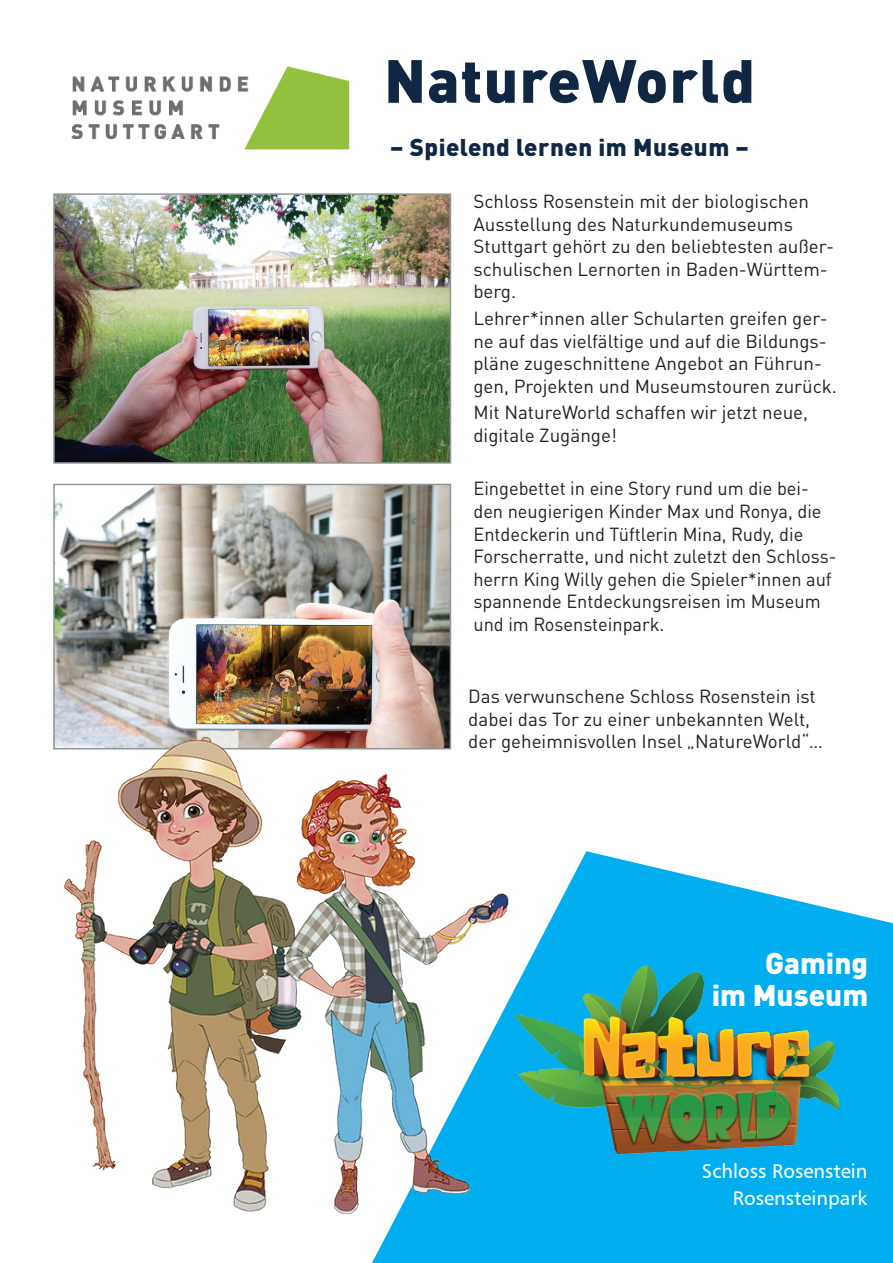
<style>
.page{position:relative;width:893px;height:1263px;background:#fff}
.page>*{position:absolute;margin:0;border:0;box-sizing:border-box;transform-origin:0 0}
.t1{font:900 60px "DIN";letter-spacing:.02em;color:#0f2742}
.t2{font:900 29.55px/31.7px "DIN";color:#fff;text-align:right}
.t3{font:900 24px "DIN";letter-spacing:.02em;color:#0f2742}
.t4{font:19.8px/27.2px "Humanist 777 BT Roman B";color:#fff;text-align:right}
.t5{font:18.75px/22.5px "DIN Pro";color:#231f20}
</style>
<div class="page">
<img style="left:71px;top:66px;width:279px;height:84px">
<svg style="left:513px;top:851px;width:380px;height:412px;fill:#00aeef"></svg>
<img style="left:513px;top:933px;width:326px;height:230px">
<img style="left:56px;top:487px;width:392px;height:189px">
<div style="left:53px;top:484px;width:398px;height:265px;border:2px solid #939598"></div>
<img style="left:56px;top:196px;width:392px;height:265px">
<div style="left:53px;top:193px;width:398px;height:271px;border:2px solid #939598"></div>
<img style="left:54px;top:676px;width:459px;height:587px">
<h1 class="t1" style="left:384px;top:41px;width:372px">NatureWorld</h1>
<p class="t3" style="left:390px;top:131px;width:360px">– Spielend lernen im Museum –</p>
<p class="t5" style="left:473px;top:189px;width:362px">Schloss Rosenstein mit der biologischen Ausstellung des Naturkundemuseums Stuttgart gehört zu den beliebtesten außer&shy;schulischen Lernorten in Baden-Württem&shy;berg.</p>
<p class="t5" style="left:473px;top:306px;width:365px">Lehrer*innen aller Schularten greifen ger&shy;ne auf das vielfältige und auf die Bildungs&shy;pläne zugeschnittene Angebot an Führun&shy;gen, Projekten und Museumstouren zurück.</p>
<p class="t5" style="left:473px;top:400px;width:336px">Mit NatureWorld schaffen wir jetzt neue, digitale Zugänge!</p>
<p class="t5" style="left:473px;top:476px;width:365px">Eingebettet in eine Story rund um die bei&shy;den neugierigen Kinder Max und Ronya, die Entdeckerin und Tüftlerin Mina, Rudy, die Forscherratte, und nicht zuletzt den Schloss&shy;herrn King Willy gehen die Spieler*innen auf spannende Entdeckungsreisen im Museum und im Rosensteinpark.</p>
<p class="t5" style="left:468px;top:684px;width:356px">Das verwunschene Schloss Rosenstein ist dabei das Tor zu einer unbekannten Welt, der geheimnisvollen Insel „NatureWorld“…</p>
<h2 class="t2" style="left:712px;top:946px;width:158px">Gaming<br>im Museum</h2>
<p class="t4" style="left:702px;top:1157px;width:167px">Schloss Rosenstein<br>Rosensteinpark</p>
</div>
